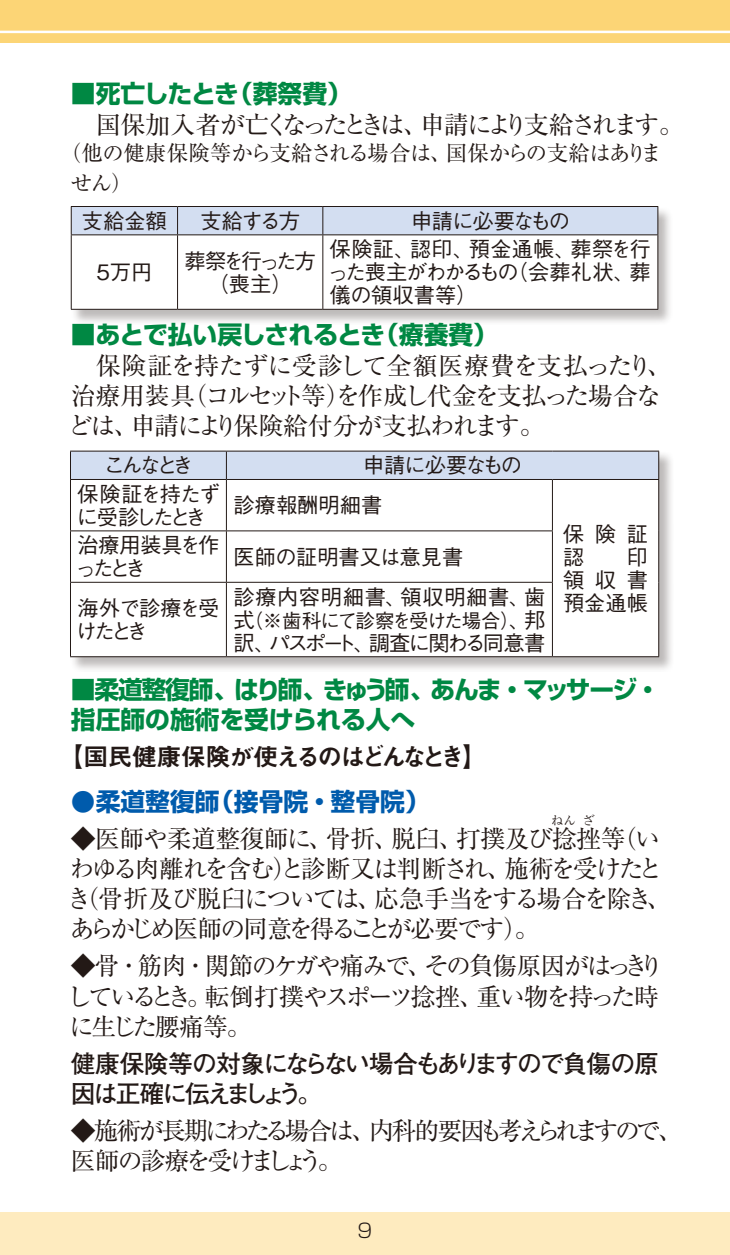
<style>
.page{position:relative;width:730px;height:1255px;background:#fff}
.page>*{position:absolute;margin:0;border:0;box-sizing:border-box;transform-origin:0 0}
.リュウミン14_18Ｈ{font:24.75px/30px "Ryumin Pro";letter-spacing:-.08em;color:#231916}
.リュウミン14_18Ｈ-2{font:24.75px/30px "Ryumin Pro";letter-spacing:-.06em;color:#231916}
.t1{font:700 24.75px/30px "Shin Go Pro";letter-spacing:-.045em;color:#008843}
.リュウミン14_18Ｈ-3{font:24.75px/30px "Ryumin Pro";letter-spacing:-.135em;color:#231916}
.リュウミン14_18Ｈ-4{font:700 24.75px/30px "Futo Go B101 Pro";letter-spacing:-.085em;color:#231916}
.リュウミン14_18Ｈ-5{font:24.75px "Ryumin Pro";letter-spacing:-.145em;color:#231916}
.リュウミン14_18Ｈ-6{font:24.75px "Ryumin Pro";letter-spacing:-.02em;color:#231916}
.リュウミン14_18Ｈ-7{font:24.75px "Midashi Go Pro MB31";letter-spacing:-.085em;color:#231916}
.t2{font:700 24.75px "Shin Go Pro";letter-spacing:-.025em;color:#008843}
.リュウミン14_18Ｈ-8{font:700 24.75px "Shin Go Pro";color:#005bac}
.リュウミン14_18Ｈ-9{font:21.5px "Ryumin Pro";letter-spacing:-.015em;color:#231916}
.t3{font:500 21.25px/23px "Gothic BBB Pro";letter-spacing:-.035em;color:#231916;text-align:justify}
.t4{font:500 21.25px "Gothic BBB Pro";color:#231916}
.t5{font:500 21.25px "Gothic BBB Pro";letter-spacing:-.125em;color:#231916}
.t6{font:500 21.25px "Gothic BBB Pro";letter-spacing:.03em;color:#231916}
.t7{font:500 21.25px/23px "Gothic BBB Pro";letter-spacing:-.09em;color:#231916}
.t8{font:500 21.25px/23px "Gothic BBB Pro";letter-spacing:-.145em;color:#231916;text-align:center}
.t9{font:500 21.25px/23px "Gothic BBB Pro";letter-spacing:-.13em;color:#231916}
.t10{font:500 21.25px/23px "Gothic BBB Pro";letter-spacing:-.105em;color:#231916}
.リュウミン14_18Ｈ-10{font:21.25px "Ryumin Pro";color:#231916}
.t11{font:500 19.5px "Gothic BBB Pro";letter-spacing:-.07em;color:#231916}
.t12{font:300 19.5px "Shin Go Pro";color:#231916}
.リュウミン14_18Ｈ-11{font:12.5px "Ryumin Pro";color:#231916}
.s1{font-size:21.25px}
.s2{font-family:"Gothic BBB Pro";font-weight:500}
</style>
<div class="page">
<div style="left:0;top:0;width:730px;height:43px;background:#fcd576"></div>
<div style="left:0;top:1212px;width:730px;height:42px;background:#feebbf"></div>
<hr style="left:0;top:31px;width:730px;height:2px;background:#fff">
<div style="left:70px;top:206px;width:603px;height:118px;background:#231916;opacity:.3"></div>
<svg style="left:72px;top:235px;width:585px;height:74px"></svg>
<div style="left:71px;top:206px;width:587px;height:28px;background:#d3def1"></div>
<hr style="left:71px;top:234px;width:107px;height:1px;background:#231916">
<hr style="left:71px;top:235px;width:1px;height:74px;background:#231916">
<hr style="left:178px;top:234px;width:145px;height:1px;background:#231916">
<hr style="left:177px;top:235px;width:1px;height:74px;background:#231916">
<hr style="left:323px;top:234px;width:335px;height:1px;background:#231916">
<hr style="left:322px;top:235px;width:1px;height:74px;background:#231916">
<hr style="left:657px;top:235px;width:1px;height:74px;background:#231916">
<hr style="left:71px;top:309px;width:107px;height:1px;background:#231916">
<hr style="left:178px;top:309px;width:145px;height:1px;background:#231916">
<hr style="left:323px;top:309px;width:335px;height:1px;background:#231916">
<div style="left:70px;top:450px;width:603px;height:221px;background:#231916;opacity:.3"></div>
<svg style="left:71px;top:480px;width:587px;height:176px"></svg>
<hr style="left:70px;top:450px;width:156px;height:1px;background:#231916">
<hr style="left:226px;top:450px;width:326px;height:1px;background:#231916">
<hr style="left:552px;top:450px;width:107px;height:1px;background:#231916">
<div style="left:70px;top:451px;width:589px;height:28px;background:#d3def1"></div>
<hr style="left:70px;top:479px;width:156px;height:1px;background:#231916">
<hr style="left:70px;top:480px;width:1px;height:50px;background:#231916">
<hr style="left:226px;top:479px;width:326px;height:1px;background:#231916">
<hr style="left:226px;top:480px;width:1px;height:50px;background:#231916">
<hr style="left:552px;top:479px;width:107px;height:1px;background:#231916">
<hr style="left:552px;top:480px;width:1px;height:50px;background:#231916">
<hr style="left:658px;top:480px;width:1px;height:51px;background:#231916">
<hr style="left:70px;top:530px;width:156px;height:1px;background:#231916">
<hr style="left:70px;top:531px;width:1px;height:51px;background:#231916">
<hr style="left:226px;top:530px;width:327px;height:1px;background:#231916">
<hr style="left:226px;top:531px;width:1px;height:51px;background:#231916">
<hr style="left:552px;top:531px;width:1px;height:51px;background:#231916">
<hr style="left:658px;top:531px;width:1px;height:51px;background:#231916">
<hr style="left:70px;top:582px;width:156px;height:1px;background:#231916">
<hr style="left:70px;top:582px;width:1px;height:74px;background:#231916">
<hr style="left:226px;top:582px;width:327px;height:1px;background:#231916">
<hr style="left:226px;top:582px;width:1px;height:74px;background:#231916">
<hr style="left:552px;top:582px;width:1px;height:74px;background:#231916">
<hr style="left:658px;top:582px;width:1px;height:74px;background:#231916">
<hr style="left:70px;top:656px;width:156px;height:1px;background:#231916">
<hr style="left:226px;top:656px;width:326px;height:1px;background:#231916">
<hr style="left:552px;top:656px;width:107px;height:1px;background:#231916">
<p class="t1" style="left:71px;top:76px;width:283px">■死亡したとき（葬祭費）</p>
<p class="リュウミン14_18Ｈ-5" style="left:71px;top:105px;width:615px">　国保加入者が亡くなったときは、申請により支給されます。</p>
<p class="リュウミン14_18Ｈ-9" style="left:60px;top:136px;width:603px">（他の健康保険等から支給される場合は、国保からの支給<span class="s1">はありま</span></p>
<p class="リュウミン14_18Ｈ-10" style="left:71px;top:166px;width:63px">せん）</p>
<p class="t3" style="left:82px;top:207px;width:87px">支給金額</p>
<p class="t3" style="left:200px;top:207px;width:101px">支給する方</p>
<p class="t3" style="left:411px;top:207px;width:160px">申請に必要なもの</p>
<p class="t3" style="left:96px;top:258px;width:57px">5万円</p>
<p class="t8" style="left:185px;top:246px;width:133px">葬祭を行った方（喪主）</p>
<p class="t3" style="left:328px;top:235px;width:325px">保険証、認印、預金通帳、葬祭を行った喪主がわかるもの（会葬礼状、葬儀の領収書等）</p>
<p class="t2" style="left:71px;top:315px;width:429px">■あとで払い戻しされるとき（療養費）</p>
<p class="リュウミン14_18Ｈ-2" style="left:68px;top:348px;width:606px">　保険証を持たずに受診して全額医療費を支払ったり、治療用装具（コルセット等）を作成し代金を支払った場合などは、申請により保険給付分が支払われます。</p>
<p class="t3" style="left:104px;top:451px;width:91px">こんなとき</p>
<p class="t3" style="left:363px;top:451px;width:160px">申請に必要なもの</p>
<p class="t7" style="left:77px;top:479px;width:145px">保険証を持たずに受診したとき</p>
<p class="t4" style="left:233px;top:488px;width:150px">診療報酬明細書</p>
<p class="t9" style="left:75px;top:531px;width:146px">治療用装具を作ったとき</p>
<p class="t4" style="left:233px;top:539px;width:231px">医師の証明書又は意見書</p>
<p class="t10" style="left:76px;top:594px;width:145px">海外で診療を受けたとき</p>
<p class="t6" style="left:233px;top:579px;width:313px">診療内容明細書、領収明細書、歯</p>
<p class="t11" style="left:233px;top:604px;width:313px"><span class="s1">式</span>（※歯科にて診察を受けた場合）<span class="s1">、邦</span></p>
<p class="t5" style="left:233px;top:625px;width:313px">訳、パスポート、調査に関わる同意書</p>
<p class="t3" style="left:563px;top:519px;width:87px">保険証</p>
<p class="t3" style="left:563px;top:542px;width:87px">認　　印</p>
<p class="t3" style="left:563px;top:565px;width:87px">領収書</p>
<p class="t3" style="left:563px;top:588px;width:87px">預金通帳</p>
<p class="t1" style="left:71px;top:672px;width:591px">■柔道整復師、はり師、きゅう師、あんま・マッサージ・指圧師の施術を受けられる人へ</p>
<p class="リュウミン14_18Ｈ-7" style="left:58px;top:737px;width:430px">【国民健康保険が使えるのはどんなとき】</p>
<p class="リュウミン14_18Ｈ-8" style="left:71px;top:781px;width:360px"><span class="s2">◦</span>柔道整復師（接骨院・整骨院）</p>
<p class="リュウミン14_18Ｈ-6" style="left:71px;top:819px;width:591px">◆医師や柔道整復師に、骨折、脱臼、打撲及び捻挫等（い</p>
<p class="リュウミン14_18Ｈ-11" style="left:551px;top:810px;width:26px">ねん</p>
<p class="リュウミン14_18Ｈ-11" style="left:582px;top:810px;width:14px">ざ</p>
<p class="リュウミン14_18Ｈ" style="left:67px;top:852px;width:606px">わゆる肉離れを含む）と診断又は判断され、施術を受けたとき（骨折及び脱臼については、応急手当をする場合を除き、あらかじめ医師の同意を得ることが必要です）。</p>
<p class="リュウミン14_18Ｈ" style="left:67px;top:949px;width:598px">◆骨・筋肉・関節のケガや痛みで、その負傷原因がはっきりしているとき。転倒打撲やスポーツ捻挫、重い物を持った時に生じた腰痛等。</p>
<p class="リュウミン14_18Ｈ-4" style="left:71px;top:1045px;width:590px">健康保険等の対象にならない場合もありますので負傷の原因は正確に伝えましょう。</p>
<p class="リュウミン14_18Ｈ-3" style="left:71px;top:1114px;width:614px">◆施術が長期にわたる場合は、内科的要因も考えられますので、医師の診療を受けましょう。</p>
<p class="t12" style="left:358px;top:1214px;width:16px">9</p>
</div>
